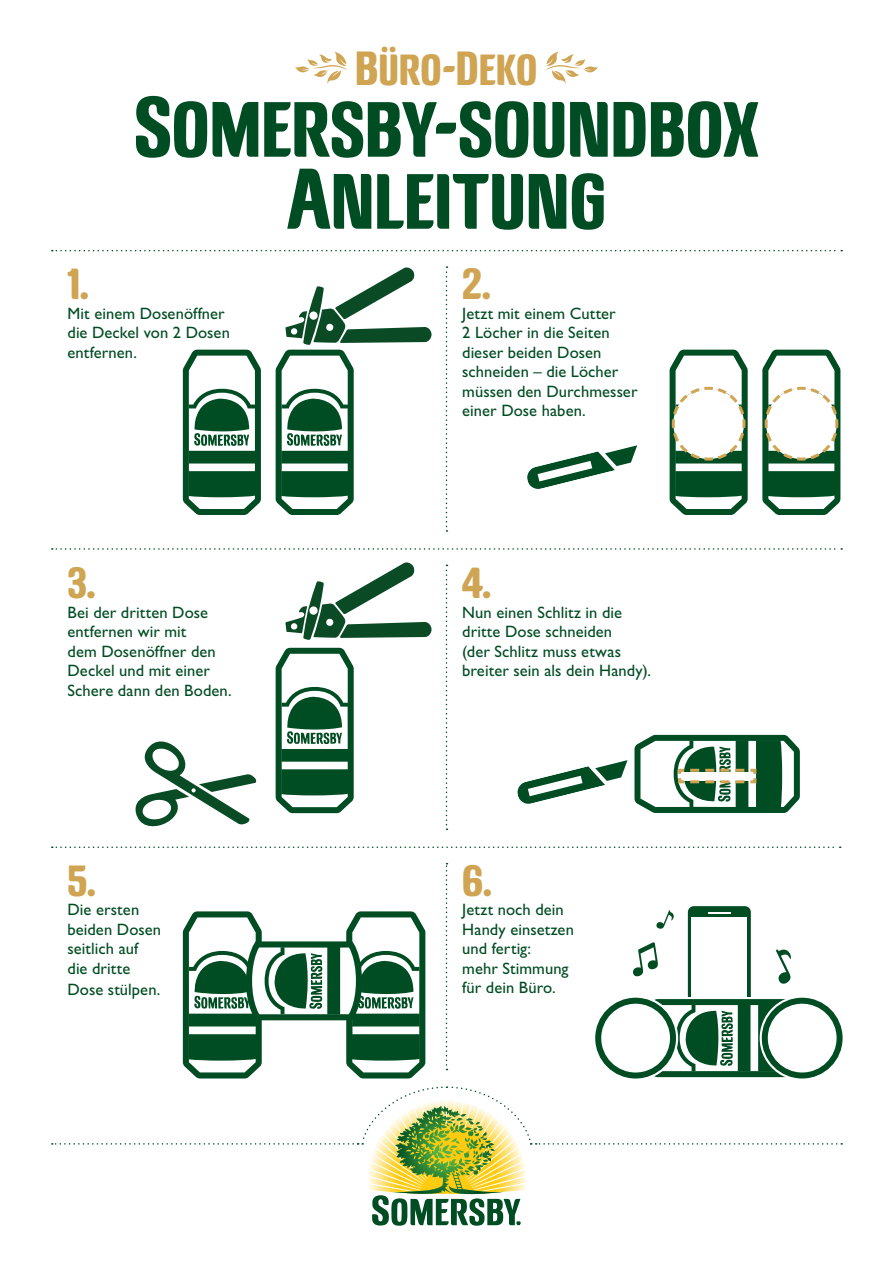
<style>
.page{position:relative;width:893px;height:1263px;background:#fff}
.page>*{position:absolute;margin:0;border:0;box-sizing:border-box;transform-origin:0 0}
.t1{font:78px/72px "Somersbyheader 17";letter-spacing:.005em;color:#004c23;text-align:center}
.t2{font:43.5px "Somersbyheader 17";letter-spacing:.01em;color:#cfa452}
.t3{font:16.5px/19.5px "Gill Sans Std";letter-spacing:.005em;color:#004c23}
</style>
<div class="page">
<svg style="left:52px;top:250px;width:790px;height:1px"></svg>
<svg style="left:446px;top:266px;width:1px;height:266px"></svg>
<svg style="left:52px;top:548px;width:790px;height:2px"></svg>
<svg style="left:52px;top:846px;width:789px;height:2px"></svg>
<svg style="left:446px;top:565px;width:1px;height:265px"></svg>
<svg style="left:446px;top:863px;width:1px;height:207px"></svg>
<svg style="left:52px;top:1086px;width:790px;height:140px"></svg>
<svg style="left:183px;top:350px;width:78px;height:165px"></svg>
<svg style="left:295px;top:51px;width:53px;height:33px"></svg>
<svg style="left:546px;top:51px;width:52px;height:33px"></svg>
<svg style="left:276px;top:267px;width:156px;height:248px"></svg>
<svg style="left:285px;top:562px;width:147px;height:78px"></svg>
<svg style="left:276px;top:648px;width:78px;height:165px"></svg>
<svg style="left:135px;top:741px;width:122px;height:86px"></svg>
<svg style="left:670px;top:350px;width:78px;height:165px"></svg>
<svg style="left:762px;top:350px;width:78px;height:165px"></svg>
<svg style="left:527px;top:445px;width:110px;height:44px"></svg>
<svg style="left:634px;top:735px;width:166px;height:78px"></svg>
<svg style="left:517px;top:760px;width:110px;height:44px"></svg>
<svg style="left:183px;top:911px;width:242px;height:167px"></svg>
<svg style="left:760px;top:995px;width:85px;height:86px"></svg>
<div style="left:765px;top:1001px;width:75px;height:74px;background:#fff;border-radius:50%"></div>
<div style="left:762px;top:998px;width:81px;height:80px;border:6px solid #004c23;border-radius:50%"></div>
<svg style="left:593px;top:995px;width:85px;height:86px"></svg>
<div style="left:598px;top:1001px;width:75px;height:74px;background:#fff;border-radius:50%"></div>
<div style="left:595px;top:998px;width:81px;height:80px;border:6px solid #004c23;border-radius:50%"></div>
<svg style="left:633px;top:906px;width:169px;height:171px"></svg>
<h2 class="t2" style="left:356px;top:42px;width:183px">Büro-Deko</h2>
<h1 class="t1" style="left:134px;top:90px;width:627px">Somersby-soundbox<br>Anleitung</h1>
<h2 class="t2" style="left:68px;top:256px;width:23px">1.</h2>
<p class="t3" style="left:68px;top:303px;width:164px">Mit einem Dosenöffner die Deckel von 2 Dosen entfernen.</p>
<h2 class="t2" style="left:67px;top:555px;width:30px">3.</h2>
<p class="t3" style="left:67px;top:602px;width:166px">Bei der dritten Dose entfernen wir mit<br>dem Dosenöffner den<br>Deckel und mit einer<br>Schere dann den Boden.</p>
<h2 class="t2" style="left:67px;top:852px;width:30px">5.</h2>
<p class="t3" style="left:67px;top:900px;width:95px">Die ersten beiden Dosen seitlich auf die dritte</p>
<p class="t3" style="left:67px;top:979px;width:94px">Dose stülpen.</p>
<h2 class="t2" style="left:462px;top:256px;width:30px">2.</h2>
<p class="t3" style="left:462px;top:303px;width:177px">Jetzt mit einem Cutter<br>2 Löcher in die Seiten dieser beiden Dosen schneiden – die Löcher müssen den Durchmesser einer Dose haben.</p>
<h2 class="t2" style="left:462px;top:555px;width:31px">4.</h2>
<p class="t3" style="left:462px;top:602px;width:190px">Nun einen Schlitz in die dritte Dose schneiden<br>(der Schlitz muss etwas breiter sein als dein Handy).</p>
<h2 class="t2" style="left:462px;top:852px;width:31px">6.</h2>
<p class="t3" style="left:462px;top:900px;width:113px">Jetzt noch dein<br>Handy einsetzen und fertig:<br>mehr Stimmung für dein Büro.</p>
</div>
